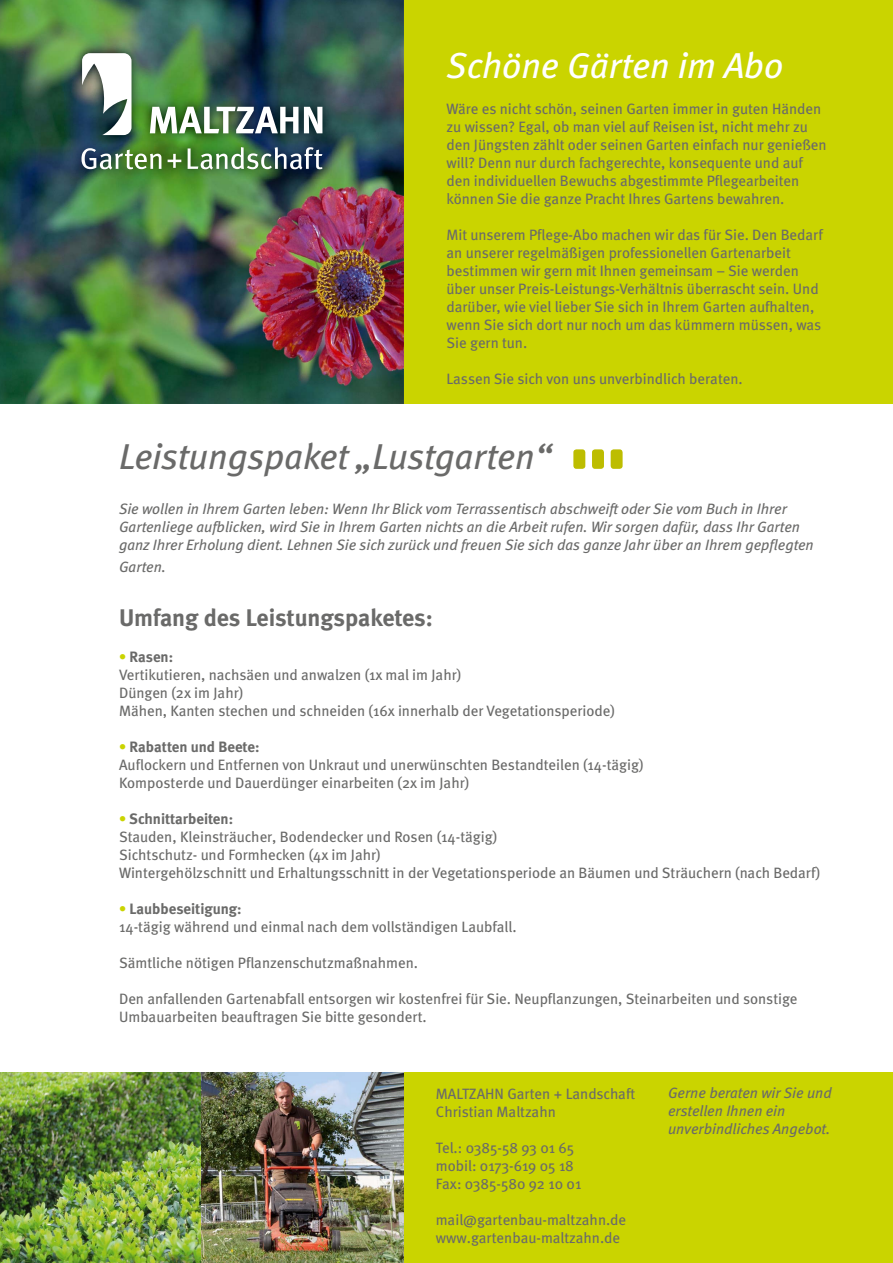
<style>
.page{position:relative;width:893px;height:1263px;background:#fff}
.page>*{position:absolute;margin:0;border:0;box-sizing:border-box;transform-origin:0 0}
.t1{font:italic 36px "Meta";color:#6a6a69}
.t2{font:italic 36px "Meta";color:#fff}
.t3{font:700 24px "Meta";letter-spacing:-.005em;color:#6a6a69}
.t4{font:15px/18px "Meta";color:#6a6a69}
.t5{font:italic 15px/18px "Meta";color:#6a6a69}
.s1{font-weight:700;color:#cad400}
.s2{font-weight:700}
</style>
<div class="page">
<img style="left:0;top:0;width:404px;height:404px">
<div style="left:573px;top:449px;width:12px;height:20px;background:#bdbd00;border-radius:3px"></div>
<div style="left:592px;top:449px;width:12px;height:20px;background:#bdbd00;border-radius:3px"></div>
<div style="left:611px;top:449px;width:12px;height:20px;background:#bdbd00;border-radius:3px"></div>
<div style="left:404px;top:0;width:489px;height:404px;background:#cad400"></div>
<img style="left:72px;top:44px;width:260px;height:134px">
<svg style="left:82px;top:53px;width:50px;height:82px"></svg>
<svg style="left:150px;top:107px;width:148px;height:26px"></svg>
<svg style="left:304px;top:107px;width:18px;height:26px"></svg>
<svg style="left:81px;top:148px;width:80px;height:21px"></svg>
<svg style="left:168px;top:154px;width:13px;height:14px"></svg>
<svg style="left:188px;top:147px;width:134px;height:22px"></svg>
<div style="left:404px;top:1073px;width:489px;height:190px;background:#cad400"></div>
<img style="left:0;top:1073px;width:404px;height:190px">
<h1 class="t2" style="left:446px;top:52px;width:338px">Schöne Gärten im Abo</h1>
<p class="t4" style="left:446px;top:101px;width:382px">Wäre es nicht schön, seinen Garten immer in guten Händen zu wissen? Egal, ob man viel auf Reisen ist, nicht mehr zu den Jüngsten zählt oder seinen Garten einfach nur genießen will? Denn nur durch fachgerechte, konsequente und auf den individuellen Bewuchs abgestimmte Pflegearbeiten können Sie die ganze Pracht Ihres Gartens bewahren.</p>
<p class="t4" style="left:446px;top:227px;width:378px">Mit unserem Pflege-Abo machen wir das für Sie. Den Bedarf an unserer regelmäßigen professionellen Gartenarbeit bestimmen wir gern mit Ihnen gemeinsam – Sie werden über unser Preis-Leistungs-Verhältnis überrascht sein. Und darüber, wie viel lieber Sie sich in Ihrem Garten aufhalten, wenn Sie sich dort nur noch um das kümmern müssen, was Sie gern tun.</p>
<p class="t4" style="left:446px;top:371px;width:298px">Lassen Sie sich von uns unverbindlich beraten.</p>
<h1 class="t1" style="left:119px;top:443px;width:434px">Leistungspaket „Lustgarten“</h1>
<p class="t5" style="left:119px;top:501px;width:696px">Sie wollen in Ihrem Garten leben: Wenn Ihr Blick vom Terrassentisch abschweift oder Sie vom Buch in Ihrer<br>Gartenliege aufblicken, wird Sie in Ihrem Garten nichts an die Arbeit rufen. Wir sorgen dafür, dass Ihr Garten ganz Ihrer Erholung dient. Lehnen Sie sich zurück und freuen Sie sich das ganze Jahr über an Ihrem gepflegten</p>
<p class="t5" style="left:119px;top:559px;width:48px">Garten.</p>
<h2 class="t3" style="left:119px;top:608px;width:315px">Umfang des Leistungspaketes:</h2>
<p class="t4" style="left:119px;top:649px;width:497px"><span class="s1">•</span> <span class="s2">Rasen:<br></span>Vertikutieren, nachsäen und anwalzen (1x mal im Jahr)<br>Düngen (2x im Jahr)<br>Mähen, Kanten stechen und schneiden (16x innerhalb der Vegetationsperiode)</p>
<p class="t4" style="left:119px;top:739px;width:526px"><span class="s1">•</span> <span class="s2">Rabatten und Beete:<br></span>Auflockern und Entfernen von Unkraut und unerwünschten Bestandteilen (14-tägig)<br>Komposterde und Dauerdünger einarbeiten (2x im Jahr)</p>
<p class="t4" style="left:119px;top:811px;width:703px"><span class="s1">•</span> <span class="s2">Schnittarbeiten:<br></span>Stauden, Kleinsträucher, Bodendecker und Rosen (14-tägig)<br>Sichtschutz- und Formhecken (4x im Jahr)<br>Wintergehölzschnitt und Erhaltungsschnitt in der Vegetationsperiode an Bäumen und Sträuchern (nach Bedarf)</p>
<p class="t4" style="left:119px;top:901px;width:399px"><span class="s1">•</span> <span class="s2">Laubbeseitigung:<br></span>14-tägig während und einmal nach dem vollständigen Laubfall.</p>
<p class="t4" style="left:119px;top:955px;width:300px">Sämtliche nötigen Pflanzenschutzmaßnahmen.</p>
<p class="t4" style="left:119px;top:991px;width:680px">Den anfallenden Gartenabfall entsorgen wir kostenfrei für Sie. Neupflanzungen, Steinarbeiten und sonstige<br>Umbauarbeiten beauftragen Sie bitte gesondert.</p>
<p class="t4" style="left:436px;top:1086px;width:201px">MALTZAHN Garten + Landschaft<br>Christian Maltzahn</p>
<p class="t4" style="left:436px;top:1140px;width:147px">Tel.: 0385-58 93 01 65 mobil: 0173-619 05 18<br>Fax: 0385-580 92 10 01</p>
<p class="t4" style="left:436px;top:1212px;width:192px">mail@gartenbau-maltzahn.de www.gartenbau-maltzahn.de</p>
<p class="t5" style="left:668px;top:1085px;width:165px">Gerne beraten wir Sie und erstellen Ihnen ein unverbindliches Angebot.</p>
</div>
